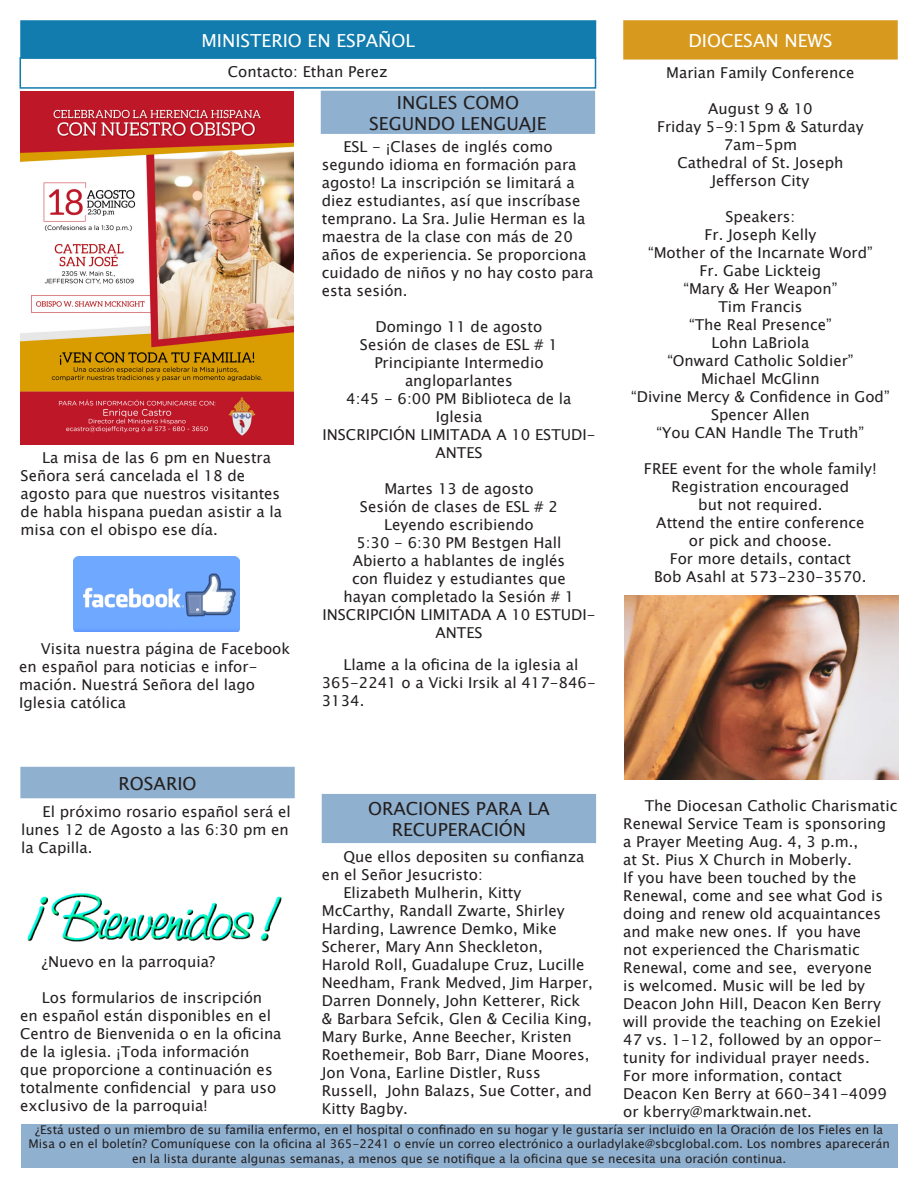
<style>
.page{position:relative;width:918px;height:1188px;background:#fff}
.page>*{position:absolute;margin:0;border:0;box-sizing:border-box;transform-origin:0 0}
.Sub_Headline{font:18px "Lucida Sans Unicode";color:#231f20}
.Headline{font:18px "Lucida Sans Unicode";color:#fff}
.Centered_Paragraph_2{font:15px/18px "Lucida Sans Unicode";color:#231f20}
.t1{font:12px/14.4px "Lucida Sans Unicode";color:#231f20;text-align:center}
</style>
<div class="page">
<div style="left:21px;top:21px;width:575px;height:37px;background:#117cad"></div>
<div style="left:20px;top:20px;width:576px;height:39px;border:2px solid #117cad"></div>
<div style="left:20px;top:57px;width:576px;height:32px;border:2px solid #117cad"></div>
<div style="left:21px;top:768px;width:273px;height:30px;background:#8fb0cf"></div>
<div style="left:20px;top:767px;width:275px;height:31px;border:2px solid #8fb0cf"></div>
<img style="left:74px;top:556px;width:165px;height:76px">
<div style="left:21px;top:1125px;width:877px;height:43px;background:#8fb0cf"></div>
<img style="left:27px;top:893px;width:255px;height:49px">
<div style="left:322px;top:795px;width:273px;height:47px;background:#8fb0cf"></div>
<div style="left:322px;top:794px;width:274px;height:49px;border:2px solid #8fb0cf"></div>
<div style="left:624px;top:21px;width:273px;height:38px;background:#d7991e"></div>
<div style="left:623px;top:20px;width:275px;height:40px;border:2px solid #d7991e"></div>
<img style="left:20px;top:92px;width:273px;height:353px">
<div style="left:322px;top:91px;width:272px;height:42px;background:#8fb0cf"></div>
<div style="left:321px;top:91px;width:274px;height:43px;border:2px solid #8fb0cf"></div>
<img style="left:624px;top:595px;width:275px;height:184px">
<p class="Headline" style="left:201px;top:26px;width:215px">MINISTERIO EN ESPAÑOL</p>
<p class="Centered_Paragraph_2" style="left:228px;top:63px;width:161px">Contacto: Ethan Perez</p>
<p class="Centered_Paragraph_2" style="left:21px;top:449px;width:263px;text-indent:22px">La misa de las 6 pm en Nuestra<br>Señora será cancelada el 18 de agosto para que nuestros visitantes de habla hispana puedan asistir a la misa con el obispo ese día.</p>
<p class="Centered_Paragraph_2" style="left:19px;top:639px;width:273px;text-indent:22px">Visita nuestra página de Facebook en español para noticias e infor&shy;mación. Nuestrá Señora del lago<br>Iglesia católica</p>
<p class="Sub_Headline" style="left:119px;top:769px;width:80px">ROSARIO</p>
<p class="Centered_Paragraph_2" style="left:21px;top:803px;width:271px;text-indent:22px">El próximo rosario español será el lunes 12 de Agosto a las 6:30 pm en la Capilla.</p>
<p class="Centered_Paragraph_2" style="left:42px;top:953px;width:175px">¿Nuevo en la parroquia?</p>
<p class="Centered_Paragraph_2" style="left:20px;top:989px;width:263px;text-indent:22px">Los formularios de inscripción en español están disponibles en el Centro de Bienvenida o en la oficina de la iglesia. ¡Toda información<br>que proporcione a continuación es totalmente confidencial y para uso exclusivo de la parroquia!</p>
<p class="Sub_Headline" style="left:397px;top:88px;width:124px">INGLES COMO</p>
<p class="Sub_Headline" style="left:369px;top:110px;width:179px">SEGUNDO LENGUAJE</p>
<p class="Centered_Paragraph_2" style="left:322px;top:138px;width:273px;text-indent:22px">ESL - ¡Clases de inglés como segundo idioma en formación para agosto! La inscripción se limitará a diez estudiantes, así que inscríbase temprano. La Sra. Julie Herman es la maestra de la clase con más de 20 años de experiencia. Se proporciona cuidado de niños y no hay costo para esta sesión.</p>
<p class="Centered_Paragraph_2" style="left:376px;top:318px;width:168px">Domingo 11 de agosto</p>
<p class="Centered_Paragraph_2" style="left:360px;top:336px;width:200px">Sesión de clases de ESL # 1</p>
<p class="Centered_Paragraph_2" style="left:374px;top:354px;width:171px">Principiante Intermedio</p>
<p class="Centered_Paragraph_2" style="left:405px;top:372px;width:109px">angloparlantes</p>
<p class="Centered_Paragraph_2" style="left:346px;top:390px;width:227px;text-align:center">4:45 - 6:00 PM Biblioteca de la<br>Iglesia</p>
<p class="Centered_Paragraph_2" style="left:323px;top:426px;width:275px;text-align:center">INSCRIPCIÓN LIMITADA A 10 ESTUDI-<br>ANTES</p>
<p class="Centered_Paragraph_2" style="left:384px;top:480px;width:151px">Martes 13 de agosto</p>
<p class="Centered_Paragraph_2" style="left:360px;top:498px;width:200px">Sesión de clases de ESL # 2</p>
<p class="Centered_Paragraph_2" style="left:384px;top:516px;width:151px">Leyendo escribiendo</p>
<p class="Centered_Paragraph_2" style="left:356px;top:534px;width:207px">5:30 - 6:30 PM Bestgen Hall</p>
<p class="Centered_Paragraph_2" style="left:323px;top:552px;width:275px;text-align:center">Abierto a hablantes de inglés<br>con fluidez y estudiantes que<br>hayan completado la Sesión # 1<br>INSCRIPCIÓN LIMITADA A 10 ESTUDI-<br>ANTES</p>
<p class="Centered_Paragraph_2" style="left:322px;top:656px;width:275px;text-indent:22px">Llame a la oficina de la iglesia al<br>365-2241 o a Vicki Irsik al 417-846-<br>3134.</p>
<p class="Sub_Headline" style="left:368px;top:794px;width:183px">ORACIONES PARA LA</p>
<p class="Sub_Headline" style="left:392px;top:816px;width:136px">RECUPERACIÓN</p>
<p class="Centered_Paragraph_2" style="left:322px;top:847px;width:264px;text-indent:22px">Que ellos depositen su confianza en el Señor Jesucristo:</p>
<p class="Centered_Paragraph_2" style="left:322px;top:883px;width:273px;text-indent:22px">Elizabeth Mulherin, Kitty<br>McCarthy, Randall Zwarte, Shirley<br>Harding, Lawrence Demko, Mike<br>Scherer, Mary Ann Sheckleton,<br>Harold Roll, Guadalupe Cruz, Lucille<br>Needham, Frank Medved, Jim Harper,<br>Darren Donnely, John Ketterer, Rick &amp; Barbara Sefcik, Glen &amp; Cecilia King,<br>Mary Burke, Anne Beecher, Kristen<br>Roethemeir, Bob Barr, Diane Moores,<br>Jon Vona, Earline Distler, Russ<br>Russell, John Balazs, Sue Cotter, and<br>Kitty Bagby.</p>
<p class="Headline" style="left:688px;top:26px;width:146px">DIOCESAN NEWS</p>
<p class="Centered_Paragraph_2" style="left:666px;top:64px;width:190px">Marian Family Conference</p>
<p class="Centered_Paragraph_2" style="left:708px;top:100px;width:106px">August 9 &amp; 10</p>
<p class="Centered_Paragraph_2" style="left:657px;top:118px;width:208px;text-align:center">Friday 5-9:15pm &amp; Saturday<br>7am-5pm</p>
<p class="Centered_Paragraph_2" style="left:677px;top:154px;width:168px">Cathedral of St. Joseph</p>
<p class="Centered_Paragraph_2" style="left:712px;top:172px;width:99px">Jefferson City</p>
<p class="Centered_Paragraph_2" style="left:726px;top:208px;width:71px">Speakers:</p>
<p class="Centered_Paragraph_2" style="left:705px;top:226px;width:113px">Fr. Joseph Kelly</p>
<p class="Centered_Paragraph_2" style="left:648px;top:244px;width:226px">“Mother of the Incarnate Word”</p>
<p class="Centered_Paragraph_2" style="left:700px;top:262px;width:123px">Fr. Gabe Lickteig</p>
<p class="Centered_Paragraph_2" style="left:683px;top:280px;width:155px">“Mary &amp; Her Weapon”</p>
<p class="Centered_Paragraph_2" style="left:718px;top:298px;width:85px">Tim Francis</p>
<p class="Centered_Paragraph_2" style="left:689px;top:316px;width:144px">“The Real Presence”</p>
<p class="Centered_Paragraph_2" style="left:712px;top:334px;width:99px">Lohn LaBriola</p>
<p class="Centered_Paragraph_2" style="left:667px;top:352px;width:188px">“Onward Catholic Soldier”</p>
<p class="Centered_Paragraph_2" style="left:701px;top:370px;width:120px">Michael McGlinn</p>
<p class="Centered_Paragraph_2" style="left:631px;top:388px;width:260px">“Divine Mercy &amp; Confidence in God”</p>
<p class="Centered_Paragraph_2" style="left:711px;top:406px;width:100px">Spencer Allen</p>
<p class="Centered_Paragraph_2" style="left:657px;top:424px;width:209px">“You CAN Handle The Truth”</p>
<p class="Centered_Paragraph_2" style="left:644px;top:460px;width:234px">FREE event for the whole family!</p>
<p class="Centered_Paragraph_2" style="left:671px;top:478px;width:179px">Registration encouraged</p>
<p class="Centered_Paragraph_2" style="left:698px;top:496px;width:126px">but not required.</p>
<p class="Centered_Paragraph_2" style="left:656px;top:514px;width:210px">Attend the entire conference</p>
<p class="Centered_Paragraph_2" style="left:689px;top:532px;width:144px">or pick and choose.</p>
<p class="Centered_Paragraph_2" style="left:670px;top:550px;width:183px">For more details, contact</p>
<p class="Centered_Paragraph_2" style="left:654px;top:568px;width:214px">Bob Asahl at 573-230-3570.</p>
<p class="Centered_Paragraph_2" style="left:623px;top:796px;width:276px;text-indent:22px">The Diocesan Catholic Charismatic<br>Renewal Service Team is sponsoring a Prayer Meeting Aug. 4, 3 p.m.,<br>at St. Pius X Church in Moberly.<br>If you have been touched by the<br>Renewal, come and see what God is doing and renew old acquaintances and make new ones. If you have<br>not experienced the Charismatic<br>Renewal, come and see, everyone<br>is welcomed. Music will be led by<br>Deacon John Hill, Deacon Ken Berry will provide the teaching on Ezekiel<br>47 vs. 1-12, followed by an oppor&shy;tunity for individual prayer needs.<br>For more information, contact<br>Deacon Ken Berry at 660-341-4099 or kberry@marktwain.net.</p>
<p class="t1" style="left:28px;top:1123px;width:863px">¿Está usted o un miembro de su familia enfermo, en el hospital o confinado en su hogar y le gustaría ser incluido en la Oración de los Fieles en la<br>Misa o en el boletín? Comuníquese con la oficina al 365-2241 o envíe un correo electrónico a ourladylake@sbcglobal.com. Los nombres aparecerán en la lista durante algunas semanas, a menos que se notifique a la oficina que se necesita una oración continua.</p>
</div>
